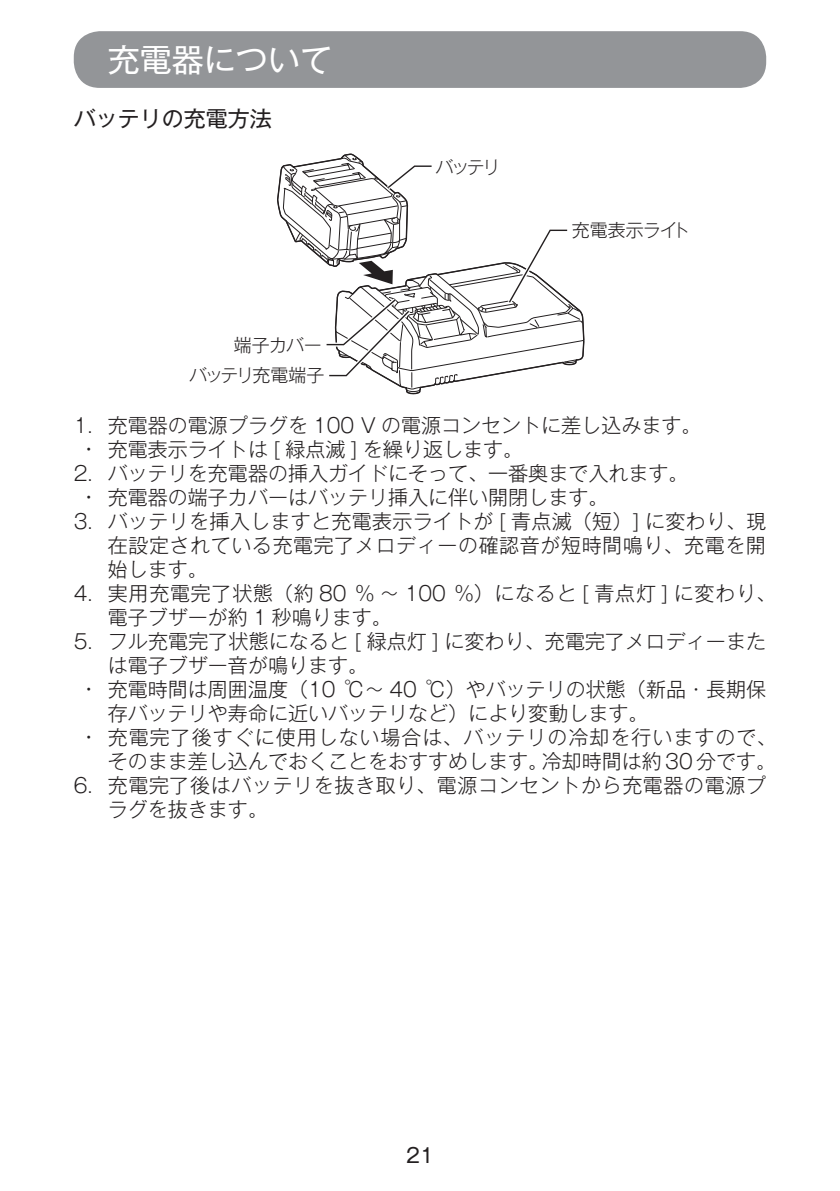
<style>
.page{position:relative;width:840px;height:1191px;background:#fff}
.page>*{position:absolute;margin:0;border:0;box-sizing:border-box;transform-origin:0 0}
.t1{font:32px "Gothic MB101 Pro";color:#fff}
.t2{font:22px "Gothic MB101 Pro";color:#231f20}
.t3{font:300 20px/24px "Gothic MB101 Pro";color:#231f20}
.t4{font:300 20px/24px "Gothic MB101 Pro";letter-spacing:.025em;color:#231f20;text-align:right}
.t5{font:300 20px/24px "Gothic MB101 Pro";letter-spacing:.035em;color:#231f20}
.t6{font:300 20px/24px "Gothic MB101 Pro";letter-spacing:.03em;color:#231f20}
.t7{font:20px "Gothic MB101 Pro";color:#231f20}
.t8{font:18px "Gothic MB101 Pro Light 90 msp RKSJ H";letter-spacing:-.045em;color:#231f20}
.t9{font:18px "Gothic MB101 Pro Light 90 msp RKSJ H";letter-spacing:-.1em;color:#231f20}
.t10{font:18px "Gothic MB101 Pro Light 90 msp RKSJ H";letter-spacing:-.025em;color:#231f20}
</style>
<div class="page">
<div style="left:74px;top:31px;width:691px;height:57px;background:#939598;border-radius:26px"></div>
<svg style="left:277px;top:153px;width:308px;height:242px"></svg>
<h1 class="t1" style="left:108px;top:33px;width:226px">充電器について</h1>
<p class="t2" style="left:74px;top:100px;width:199px">バッテリの充電方法</p>
<p class="t8" style="left:234px;top:330px;width:89px">端子カバー</p>
<p class="t9" style="left:189px;top:360px;width:137px">バッテリ充電端子</p>
<p class="t8" style="left:435px;top:152px;width:67px">バッテリ</p>
<p class="t10" style="left:571px;top:215px;width:120px">充電表示ライト</p>
<p class="t3" style="left:74px;top:411px;width:628px">1. 充電器の電源プラグを 100 V の電源コンセントに差し込みます。</p>
<p class="t3" style="left:85px;top:435px;width:439px">• 充電表示ライトは [ 緑点滅 ] を繰り返します。</p>
<p class="t3" style="left:74px;top:459px;width:616px">2. バッテリを充電器の挿入ガイドにそって、一番奥まで入れます。</p>
<p class="t3" style="left:85px;top:483px;width:524px">• 充電器の端子カバーはバッテリ挿入に伴い開閉します。</p>
<p class="t3" style="left:108px;top:507px;width:659px;text-align:justify;text-indent:-34px">3. バッテリを挿入しますと充電表示ライトが [ 青点滅（短）] に変わり、現在設定されている充電完了メロディーの確認音が短時間鳴り、充電を開始します。</p>
<p class="t5" style="left:108px;top:579px;width:669px;text-indent:-34px">4. 実用充電完了状態（約 80 % ～ 100 %）になると [ 青点灯 ] に変わり、電子ブザーが約 1 秒鳴ります。</p>
<p class="t3" style="left:108px;top:627px;width:659px;text-indent:-34px">5. フル充電完了状態になると [ 緑点灯 ] に変わり、充電完了メロディーまたは電子ブザー音が鳴ります。</p>
<p class="t3" style="left:108px;top:675px;width:659px;text-indent:-23px">• 充電時間は周囲温度（10 ℃～ 40 ℃）やバッテリの状態（新品・長期保存バッテリや寿命に近いバッテリなど）により変動します。</p>
<p class="t4" style="left:85px;top:723px;width:692px">• 充電完了後すぐに使用しない場合は、バッテリの冷却を行いますので、そのまま差し込んでおくことをおすすめします。冷却時間は約 30 分です。</p>
<p class="t6" style="left:108px;top:771px;width:659px;text-indent:-34px">6. 充電完了後はバッテリを抜き取り、電源コンセントから充電器の電源プラグを抜きます。</p>
<p class="t7" style="left:406px;top:1139px;width:29px">21</p>
</div>
